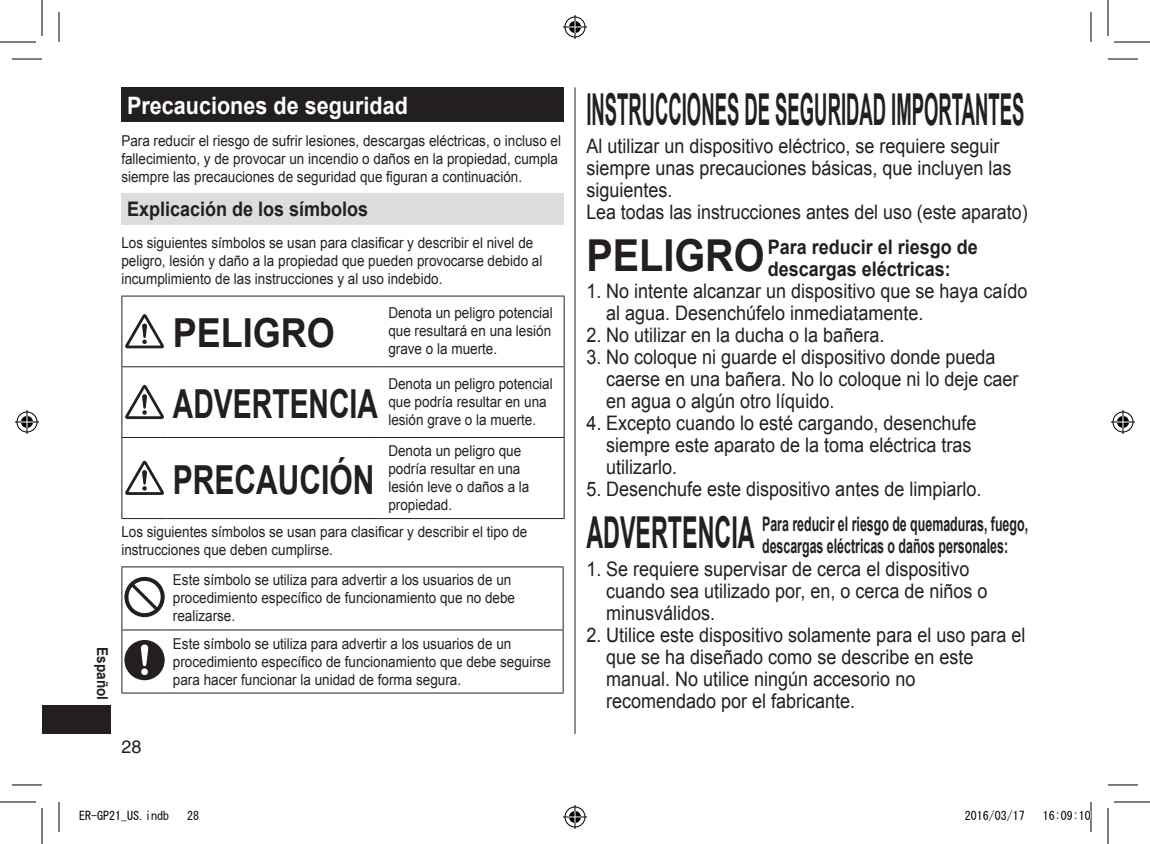
<style>
.page{position:relative;width:1150px;height:844px;background:#fff}
.page>*{position:absolute;margin:0;border:0;box-sizing:border-box;transform-origin:0 0}
.t1{font:700 44px "Arial";color:#231f20;scale:.42 1}
.t2{font:700 40px "Arial";color:#231f20;scale:.71 1}
.t3{font:700 40px "Arial";color:#231f20;scale:.75 1}
.t4{font:700 40px "Arial";color:#231f20;scale:.9 1}
.t5{font:700 24px "Arial";color:#fff;scale:.9 1}
.t6{font:20px/22px "Arial";color:#231f20;scale:.9 1}
.t7{font:700 20px/22px "Arial";color:#231f20;scale:.9 1}
.t8{font:700 20px "Arial";color:#231f20;scale:.62 1}
.t9{font:18px "Helvetica";color:#231f20}
.t10{font:15px/18px "Arial";color:#231f20;scale:.9 1}
.t11{font:700 15px "Arial";color:#231f20;scale:.9 1}
.t12{font:12px "MS Gothic";color:#000}
.s1{font-size:44px}
.s2{font-weight:700;font-size:44px}
.s3{font-weight:700}
</style>
<div class="page">
<div style="left:42px;top:705px;width:68px;height:29px;background:#231f20"></div>
<hr style="left:575px;top:87px;width:1px;height:647px;background:#231f20">
<div style="left:121px;top:87px;width:443px;height:35px;background:#231f20"></div>
<div style="left:121px;top:193px;width:443px;height:31px;background:#dcdddf"></div>
<hr style="left:121px;top:295px;width:46px;height:1px;background:#231f20">
<hr style="left:121px;top:296px;width:1px;height:70px;background:#231f20">
<hr style="left:167px;top:295px;width:216px;height:1px;background:#231f20">
<hr style="left:383px;top:295px;width:182px;height:1px;background:#231f20">
<hr style="left:564px;top:296px;width:1px;height:70px;background:#231f20">
<hr style="left:121px;top:366px;width:46px;height:1px;background:#231f20">
<hr style="left:121px;top:367px;width:1px;height:70px;background:#231f20">
<hr style="left:167px;top:366px;width:216px;height:1px;background:#231f20">
<hr style="left:383px;top:366px;width:182px;height:1px;background:#231f20">
<hr style="left:564px;top:367px;width:1px;height:70px;background:#231f20">
<hr style="left:121px;top:437px;width:46px;height:1px;background:#231f20">
<hr style="left:121px;top:438px;width:1px;height:80px;background:#231f20">
<hr style="left:167px;top:437px;width:216px;height:1px;background:#231f20">
<hr style="left:383px;top:437px;width:182px;height:1px;background:#231f20">
<hr style="left:564px;top:438px;width:1px;height:80px;background:#231f20">
<hr style="left:121px;top:518px;width:46px;height:1px;background:#231f20">
<hr style="left:167px;top:518px;width:216px;height:1px;background:#231f20">
<hr style="left:383px;top:518px;width:182px;height:1px;background:#231f20">
<svg style="left:125px;top:314px;width:39px;height:34px"></svg>
<svg style="left:125px;top:384px;width:39px;height:35px"></svg>
<svg style="left:125px;top:460px;width:39px;height:35px"></svg>
<hr style="left:121px;top:567px;width:1px;height:62px;background:#231f20">
<hr style="left:121px;top:630px;width:1px;height:62px;background:#231f20">
<hr style="left:121px;top:566px;width:46px;height:1px;background:#231f20">
<hr style="left:121px;top:629px;width:46px;height:1px;background:#231f20">
<hr style="left:121px;top:692px;width:46px;height:1px;background:#231f20">
<hr style="left:167px;top:566px;width:397px;height:1px;background:#231f20">
<hr style="left:563px;top:567px;width:1px;height:62px;background:#231f20">
<hr style="left:563px;top:630px;width:1px;height:62px;background:#231f20">
<hr style="left:167px;top:629px;width:397px;height:1px;background:#231f20">
<hr style="left:167px;top:692px;width:397px;height:1px;background:#231f20">
<svg style="left:124px;top:577px;width:41px;height:40px"></svg>
<svg style="left:124px;top:640px;width:41px;height:40px"></svg>
<hr style="left:12px;top:59px;width:30px;height:1px;background:#000">
<hr style="left:1108px;top:59px;width:30px;height:1px;background:#000">
<hr style="left:12px;top:784px;width:30px;height:1px;background:#000">
<hr style="left:1108px;top:784px;width:30px;height:1px;background:#000">
<hr style="left:59px;top:12px;width:1px;height:30px;background:#000">
<hr style="left:59px;top:802px;width:1px;height:30px;background:#000">
<hr style="left:1090px;top:12px;width:1px;height:30px;background:#000">
<hr style="left:1090px;top:802px;width:1px;height:30px;background:#000">
<hr style="left:0;top:42px;width:36px;height:1px;background:#000">
<hr style="left:1114px;top:42px;width:36px;height:1px;background:#000">
<hr style="left:0;top:801px;width:36px;height:1px;background:#000">
<hr style="left:1114px;top:801px;width:36px;height:1px;background:#000">
<hr style="left:42px;top:0;width:1px;height:36px;background:#000">
<hr style="left:42px;top:808px;width:1px;height:36px;background:#000">
<hr style="left:1107px;top:0;width:1px;height:36px;background:#000">
<hr style="left:1107px;top:808px;width:1px;height:36px;background:#000">
<svg style="left:563px;top:15px;width:24px;height:24px"></svg>
<svg style="left:563px;top:805px;width:24px;height:24px"></svg>
<svg style="left:15px;top:410px;width:24px;height:24px"></svg>
<svg style="left:1111px;top:410px;width:24px;height:24px"></svg>
<svg style="left:1090px;top:809px;width:1px;height:12px"></svg>
<p class="t11" style="left:113px;top:647px;width:60px;rotate:90deg">Español</p>
<h3 class="t5" style="left:127px;top:88px;width:314px">Precauciones de seguridad</h3>
<p class="t10" style="left:121px;top:131px;width:490px">Para reducir el riesgo de sufrir lesiones, descargas eléctricas, o incluso el fallecimiento, y de provocar un incendio o daños en la propiedad, cumpla siempre las precauciones de seguridad que figuran a continuación.</p>
<h3 class="t7" style="left:127px;top:198px;width:269px">Explicación de los símbolos</h3>
<p class="t10" style="left:121px;top:234px;width:469px">Los siguientes símbolos se usan para clasificar y describir el nivel de peligro, lesión y daño a la propiedad que pueden provocarse debido al incumplimiento de las instrucciones y al uso indebido.</p>
<h2 class="t4" style="left:173px;top:305px;width:182px">PELIGRO</h2>
<p class="t10" style="left:388px;top:304px;width:184px;text-align:justify">Denota un peligro potencial que resultará en una lesión grave o la muerte.</p>
<h2 class="t2" style="left:173px;top:375px;width:290px">ADVERTENCIA</h2>
<p class="t10" style="left:388px;top:375px;width:184px">Denota un peligro potencial que podría resultar en una lesión grave o la muerte.</p>
<h2 class="t3" style="left:173px;top:451px;width:270px">PRECAUCIÓN</h2>
<p class="t10" style="left:388px;top:441px;width:158px">Denota un peligro que podría resultar en una lesión leve o daños a la propiedad.</p>
<p class="t10" style="left:121px;top:522px;width:453px">Los siguientes símbolos se usan para clasificar y describir el tipo de instrucciones que deben cumplirse.</p>
<p class="t10" style="left:173px;top:571px;width:382px">Este símbolo se utiliza para advertir a los usuarios de un procedimiento específico de funcionamiento que no debe realizarse.</p>
<p class="t10" style="left:173px;top:634px;width:422px">Este símbolo se utiliza para advertir a los usuarios de un procedimiento específico de funcionamiento que debe seguirse para hacer funcionar la unidad de forma segura.</p>
<p class="t9" style="left:121px;top:736px;width:22px">28</p>
<h1 class="t1" style="left:586px;top:79px;width:1045px">INSTRUCCIONES DE SEGURIDAD IMPORTANTES</h1>
<h3 class="t6" style="left:586px;top:135px;width:492px">Al utilizar un dispositivo eléctrico, se requiere seguir siempre unas precauciones básicas, que incluyen las siguientes.<br>Lea todas las instrucciones antes del uso (este aparato)</h3>
<h3 class="t7" style="left:768px;top:236px;width:235px;text-indent:-181px"><span class="s1">PELIGRO</span> Para reducir el riesgo de descargas eléctricas:</h3>
<h3 class="t6" style="left:606px;top:280px;width:470px;text-indent:-20px">1. No intente alcanzar un dispositivo que se haya caído al agua. Desenchúfelo inmediatamente.</h3>
<h3 class="t6" style="left:586px;top:324px;width:333px">2. No utilizar en la ducha o la bañera.</h3>
<h3 class="t6" style="left:606px;top:346px;width:460px;text-indent:-20px">3. No coloque ni guarde el dispositivo donde pueda caerse en una bañera. No lo coloque ni lo deje caer en agua o algún otro líquido.</h3>
<h3 class="t6" style="left:606px;top:412px;width:413px;text-indent:-20px">4. Excepto cuando lo esté cargando, desenchufe siempre este aparato de la toma eléctrica tras utilizarlo.</h3>
<h3 class="t6" style="left:586px;top:471px;width:492px;line-height:35px">5. Desenchufe este dispositivo antes de limpiarlo.<br><span class="s2">ADVERTENCIA</span> <span class="s3">Para reducir el riesgo de quemaduras, fuego,</span></h3>
<h3 class="t8" style="left:762px;top:532px;width:398px">descargas eléctricas o daños personales:</h3>
<h3 class="t6" style="left:606px;top:557px;width:425px;text-indent:-20px">1. Se requiere supervisar de cerca el dispositivo cuando sea utilizado por, en, o cerca de niños o minusválidos.</h3>
<h3 class="t6" style="left:606px;top:623px;width:467px;text-indent:-20px">2. Utilice este dispositivo solamente para el uso para el que se ha diseñado como se describe en este manual. No utilice ningún accesorio no recomendado por el fabricante.</h3>
<p class="t12" style="left:79px;top:809px;width:91px">ER-GP21_US.indb</p>
<p class="t12" style="left:187px;top:809px;width:13px">28</p>
<p class="t12" style="left:965px;top:809px;width:61px">2016/03/17</p>
<p class="t12" style="left:1043px;top:809px;width:49px">16:09:10</p>
</div>
